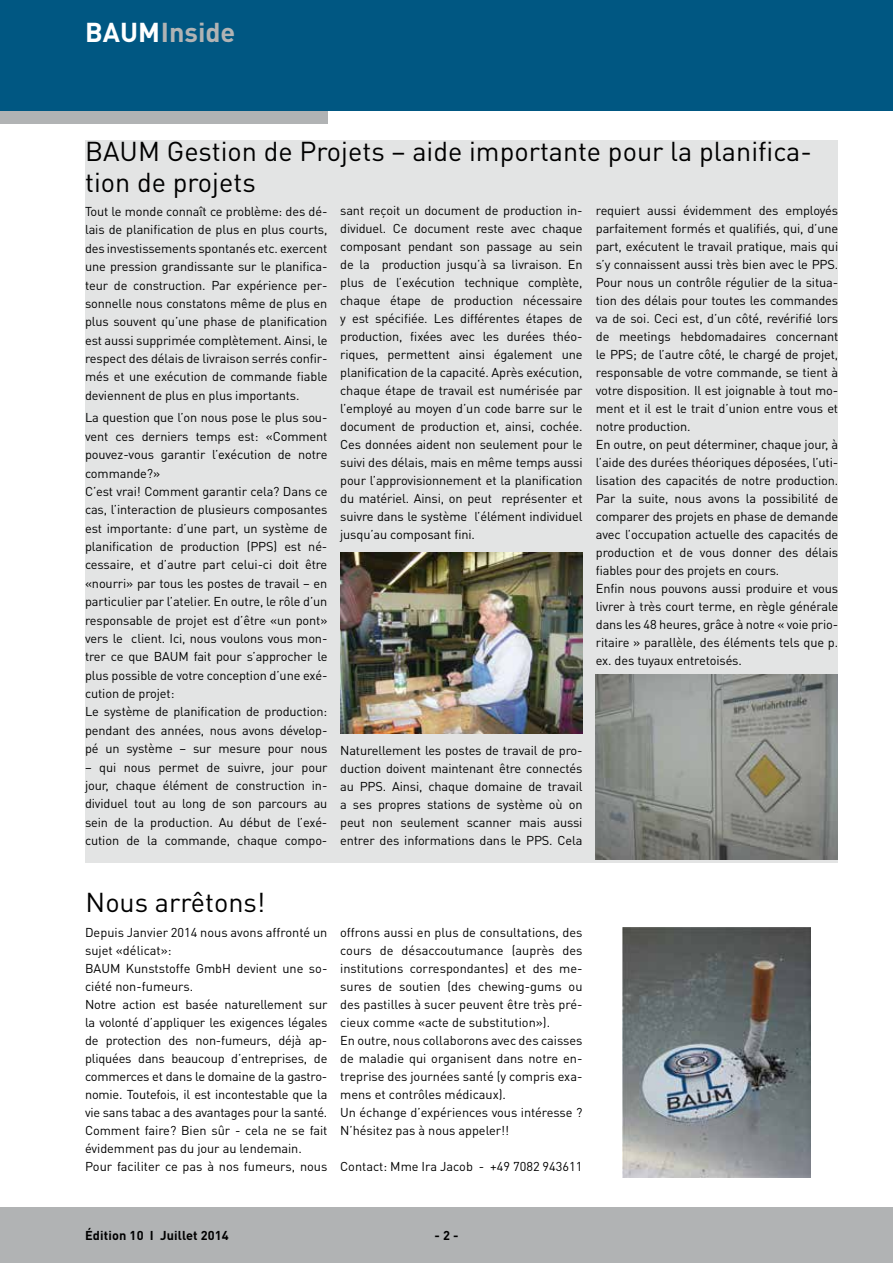
<style>
.page{position:relative;width:893px;height:1263px;background:#fff}
.page>*{position:absolute;margin:0;border:0;box-sizing:border-box;transform-origin:0 0}
.t1{font:27px/31px "DIN Pro";color:#000}
.t2{font:700 27px "DIN Pro";color:#b1b3b4}
.t3{font:12.75px/18px "DIN Pro";letter-spacing:-.01em;color:#000}
.t4{font:700 12.75px "DIN Pro";letter-spacing:.01em;color:#000}
.s1{color:#fff}
</style>
<div class="page">
<div style="left:86px;top:140px;width:752px;height:723px;background:#e3e4e4"></div>
<div style="left:0;top:1208px;width:893px;height:55px;background:#b1b3b4"></div>
<div style="left:0;top:106px;width:327px;height:17px;background:#b1b3b4"></div>
<div style="left:0;top:0;width:893px;height:111px;background:#005782"></div>
<img style="left:341px;top:552px;width:242px;height:182px">
<img style="left:622px;top:927px;width:189px;height:250px">
<img style="left:596px;top:674px;width:242px;height:186px">
<h1 class="t2" style="left:85px;top:14px;width:152px"><span class="s1">BAUM</span>Inside</h1>
<h1 class="t1" style="left:85px;top:135px;width:728px">BAUM Gestion de Projets – aide importante pour la planifica&shy;tion de projets</h1>
<p class="t3" style="left:596px;top:201px;width:244px">requiert aussi évidemment des employés parfaitement formés et qualifiés, qui, d’une part, exécutent le travail pratique, mais qui s’y connaissent aussi très bien avec le PPS.<br>Pour nous un contrôle régulier de la situa&shy;tion des délais pour toutes les commandes va de soi. Ceci est, d’un côté, revérifié lors de meetings hebdomadaires concernant le PPS; de l’autre côté, le chargé de projet, responsable de votre commande, se tient à votre disposition. Il est joignable à tout mo&shy;ment et il est le trait d’union entre vous et notre production.<br>En outre, on peut déterminer, chaque jour, à l’aide des durées théoriques déposées, l’uti&shy;lisation des capacités de notre production.<br>Par la suite, nous avons la possibilité de comparer des projets en phase de demande avec l’occupation actuelle des capacités de production et de vous donner des délais fiables pour des projets en cours.<br>Enfin nous pouvons aussi produire et vous livrer à très court terme, en règle générale dans les 48 heures, grâce à notre « voie prio&shy;ritaire » parallèle, des éléments tels que p. ex. des tuyaux entretoisés.</p>
<p class="t3" style="left:340px;top:201px;width:244px;text-align:justify">sant reçoit un document de production in&shy;dividuel. Ce document reste avec chaque composant pendant son passage au sein de la production jusqu’à sa livraison. En plus de l’exécution technique complète, chaque étape de production nécessaire y est spécifiée. Les différentes étapes de production, fixées avec les durées théo&shy;riques, permettent ainsi également une planification de la capacité. Après exécution, chaque étape de travail est numérisée par l’employé au moyen d’un code barre sur le document de production et, ainsi, cochée.<br>Ces données aident non seulement pour le suivi des délais, mais en même temps aussi pour l’approvisionnement et la planification du matériel. Ainsi, on peut représenter et suivre dans le système l’élément individuel jusqu’au composant fini.</p>
<p class="t3" style="left:85px;top:202px;width:244px;text-align:justify">Tout le monde connaît ce problème: des dé&shy;lais de planification de plus en plus courts, des investissements spontanés etc. exercent une pression grandissante sur le planifica&shy;teur de construction. Par expérience per&shy;sonnelle nous constatons même de plus en plus souvent qu’une phase de planification est aussi supprimée complètement. Ainsi, le respect des délais de livraison serrés confir&shy;més et une exécution de commande fiable deviennent de plus en plus importants.</p>
<p class="t3" style="left:85px;top:408px;width:244px">La question que l’on nous pose le plus sou&shy;vent ces derniers temps est: «Comment pouvez-vous garantir l’exécution de notre commande?»<br>C’est vrai! Comment garantir cela? Dans ce cas, l’interaction de plusieurs composantes est importante: d’une part, un système de planification de production (PPS) est né&shy;cessaire, et d’autre part celui-ci doit être «nourri» par tous les postes de travail – en particulier par l’atelier. En outre, le rôle d’un responsable de projet est d’être «un pont» vers le client. Ici, nous voulons vous mon&shy;trer ce que BAUM fait pour s’approcher le plus possible de votre conception d’une exé&shy;cution de projet:<br>Le système de planification de production: pendant des années, nous avons dévelop&shy;pé un système – sur mesure pour nous</p>
<p class="t3" style="left:85px;top:757px;width:244px;text-align:justify">– qui nous permet de suivre, jour pour jour, chaque élément de construction in&shy;dividuel tout au long de son parcours au sein de la production. Au début de l’exé&shy;cution de la commande, chaque compo-</p>
<p class="t3" style="left:340px;top:741px;width:244px;text-align:justify">Naturellement les postes de travail de pro&shy;duction doivent maintenant être connectés au PPS. Ainsi, chaque domaine de travail a ses propres stations de système où on peut non seulement scanner mais aussi entrer des informations dans le PPS. Cela</p>
<h1 class="t1" style="left:86px;top:885px;width:181px">Nous arrêtons!</h1>
<p class="t3" style="left:85px;top:923px;width:244px">Depuis Janvier 2014 nous avons affronté un sujet «délicat»:<br>BAUM Kunststoffe GmbH devient une so&shy;ciété non-fumeurs.<br>Notre action est basée naturellement sur la volonté d’appliquer les exigences légales de protection des non-fumeurs, déjà ap&shy;pliquées dans beaucoup d’entreprises, de commerces et dans le domaine de la gastro&shy;nomie. Toutefois, il est incontestable que la vie sans tabac a des avantages pour la santé.<br>Comment faire? Bien sûr - cela ne se fait évidemment pas du jour au lendemain.<br>Pour faciliter ce pas à nos fumeurs, nous</p>
<p class="t3" style="left:340px;top:923px;width:244px">offrons aussi en plus de consultations, des cours de désaccoutumance (auprès des institutions correspondantes) et des me&shy;sures de soutien (des chewing-gums ou des pastilles à sucer peuvent être très pré&shy;cieux comme «acte de substitution»).<br>En outre, nous collaborons avec des caisses de maladie qui organisent dans notre en&shy;treprise des journées santé (y compris exa&shy;mens et contrôles médicaux).<br>Un échange d’expériences vous intéresse ?<br>N’hésitez pas à nous appeler!!</p>
<p class="t3" style="left:340px;top:1157px;width:244px">Contact: Mme Ira Jacob - +49 7082 943611</p>
<p class="t4" style="left:85px;top:1227px;width:145px">Édition 10 I Juillet 2014</p>
<p class="t4" style="left:434px;top:1227px;width:26px">- 2 -</p>
</div>
